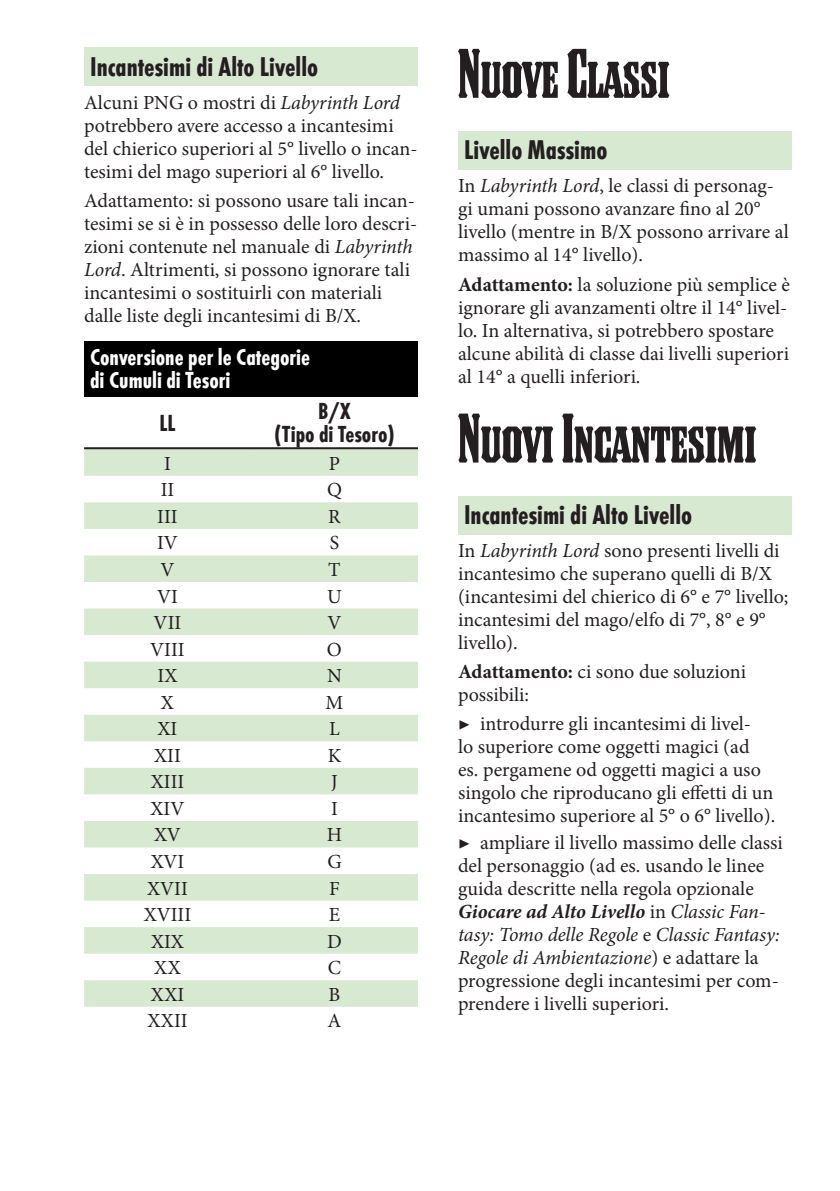
<style>
.page{position:relative;width:840px;height:1191px;background:#fff}
.page>*{position:absolute;margin:0;border:0;box-sizing:border-box;transform-origin:0 0}
.t1{font:68px "Council OT";color:#231f20}
.t2{font:700 28px "Futura Con";color:#231f20}
.t3{font:700 24px/23px "Futura Con";color:#fff}
.t4{font:700 24px/23px "Futura Con";color:#231f20;text-align:center}
.t5{font:20px/23px "Minion Pro";color:#231f20}
.s1{font-style:italic}
.s2{font-weight:700}
.s3{font-weight:700;font-style:italic}
</style>
<div class="page">
<div style="left:84px;top:48px;width:334px;height:38px;background:#d8e9d2"></div>
<div style="left:84px;top:341px;width:334px;height:55px;background:#000"></div>
<svg style="left:84px;top:449px;width:334px;height:557px;fill:#d8e9d2"></svg>
<hr style="left:84px;top:447px;width:167px;height:2px;background:#231f20">
<hr style="left:251px;top:447px;width:167px;height:2px;background:#231f20">
<div style="left:458px;top:131px;width:333px;height:38px;background:#d8e9d2"></div>
<div style="left:458px;top:496px;width:333px;height:38px;background:#d8e9d2"></div>
<h2 class="t2" style="left:90px;top:48px;width:229px">Incantesimi di Alto Livello</h2>
<p class="t5" style="left:84px;top:91px;width:335px">Alcuni PNG o mostri di <span class="s1">Labyrinth Lord </span>potrebbero avere accesso a incantesimi del chierico superiori al 5° livello o incan&shy;tesimi del mago superiori al 6° livello.</p>
<p class="t5" style="left:84px;top:189px;width:334px">Adattamento: si possono usare tali incan&shy;tesimi se si è in possesso delle loro descri&shy;zioni contenute nel manuale di <span class="s1">Labyrinth Lord</span>. Altrimenti, si possono ignorare tali incantesimi o sostituirli con materiali dalle liste degli incantesimi di B/X.</p>
<p class="t3" style="left:90px;top:345px;width:221px">Conversione per le Categorie di Cumuli di Tesori</p>
<p class="t4" style="left:159px;top:410px;width:17px">LL</p>
<p class="t4" style="left:274px;top:399px;width:122px">B/X<br>(Tipo di Tesoro)</p>
<p class="t5" style="left:164px;top:452px;width:8px">I</p>
<p class="t5" style="left:329px;top:452px;width:13px">P</p>
<p class="t5" style="left:161px;top:478px;width:15px">II</p>
<p class="t5" style="left:327px;top:478px;width:16px">Q</p>
<p class="t5" style="left:157px;top:505px;width:22px">III</p>
<p class="t5" style="left:328px;top:505px;width:14px">R</p>
<p class="t5" style="left:157px;top:531px;width:22px">IV</p>
<p class="t5" style="left:329px;top:531px;width:11px">S</p>
<p class="t5" style="left:160px;top:558px;width:16px">V</p>
<p class="t5" style="left:328px;top:558px;width:14px">T</p>
<p class="t5" style="left:157px;top:585px;width:22px">VI</p>
<p class="t5" style="left:327px;top:585px;width:16px">U</p>
<p class="t5" style="left:153px;top:611px;width:29px">VII</p>
<p class="t5" style="left:327px;top:611px;width:16px">V</p>
<p class="t5" style="left:150px;top:638px;width:36px">VIII</p>
<p class="t5" style="left:327px;top:638px;width:16px">O</p>
<p class="t5" style="left:157px;top:664px;width:21px">IX</p>
<p class="t5" style="left:327px;top:664px;width:16px">N</p>
<p class="t5" style="left:161px;top:691px;width:15px">X</p>
<p class="t5" style="left:325px;top:691px;width:19px">M</p>
<p class="t5" style="left:157px;top:717px;width:21px">XI</p>
<p class="t5" style="left:329px;top:717px;width:12px">L</p>
<p class="t5" style="left:154px;top:744px;width:28px">XII</p>
<p class="t5" style="left:327px;top:744px;width:15px">K</p>
<p class="t5" style="left:151px;top:770px;width:35px">XIII</p>
<p class="t5" style="left:331px;top:770px;width:8px">J</p>
<p class="t5" style="left:150px;top:797px;width:35px">XIV</p>
<p class="t5" style="left:331px;top:797px;width:8px">I</p>
<p class="t5" style="left:154px;top:823px;width:28px">XV</p>
<p class="t5" style="left:326px;top:823px;width:17px">H</p>
<p class="t5" style="left:151px;top:850px;width:35px">XVI</p>
<p class="t5" style="left:327px;top:850px;width:16px">G</p>
<p class="t5" style="left:147px;top:876px;width:42px">XVII</p>
<p class="t5" style="left:329px;top:876px;width:12px">F</p>
<p class="t5" style="left:144px;top:903px;width:49px">XVIII</p>
<p class="t5" style="left:328px;top:903px;width:13px">E</p>
<p class="t5" style="left:151px;top:930px;width:34px">XIX</p>
<p class="t5" style="left:327px;top:930px;width:16px">D</p>
<p class="t5" style="left:154px;top:956px;width:28px">XX</p>
<p class="t5" style="left:327px;top:956px;width:15px">C</p>
<p class="t5" style="left:151px;top:983px;width:35px">XXI</p>
<p class="t5" style="left:328px;top:983px;width:13px">B</p>
<p class="t5" style="left:147px;top:1009px;width:42px">XXII</p>
<p class="t5" style="left:327px;top:1009px;width:15px">A</p>
<h1 class="t1" style="left:458px;top:40px;width:213px">Nuove Classi</h1>
<h2 class="t2" style="left:464px;top:132px;width:145px">Livello Massimo</h2>
<p class="t5" style="left:458px;top:175px;width:332px">In <span class="s1">Labyrinth Lord</span>, le classi di personag&shy;gi umani possono avanzare fino al 20° livello (mentre in B/X possono arrivare al massimo al 14° livello).</p>
<p class="t5" style="left:458px;top:273px;width:333px"><span class="s2">Adattamento:</span> la soluzione più semplice è ignorare gli avanzamenti oltre il 14° livel&shy;lo. In alternativa, si potrebbero spostare alcune abilità di classe dai livelli superiori al 14° a quelli inferiori.</p>
<h1 class="t1" style="left:458px;top:405px;width:300px">Nuovi Incantesimi</h1>
<h2 class="t2" style="left:464px;top:496px;width:229px">Incantesimi di Alto Livello</h2>
<p class="t5" style="left:458px;top:539px;width:332px">In <span class="s1">Labyrinth Lord</span> sono presenti livelli di incantesimo che superano quelli di B/X (incantesimi del chierico di 6° e 7° livello; incantesimi del mago/elfo di 7°, 8° e 9° livello).</p>
<p class="t5" style="left:458px;top:660px;width:289px"><span class="s2">Adattamento:</span> ci sono due soluzioni possibili:</p>
<p class="t5" style="left:458px;top:712px;width:318px">▶ introdurre gli incantesimi di livel-<br>lo superiore come oggetti magici (ad<br>es. pergamene od oggetti magici a uso singolo che riproducano gli effetti di un incantesimo superiore al 5° o 6° livello).</p>
<p class="t5" style="left:458px;top:831px;width:326px">▶ ampliare il livello massimo delle classi del personaggio (ad es. usando le linee guida descritte nella regola opzionale <span class="s3">Giocare ad Alto Livello</span> in <span class="s1">Classic Fan&shy;tasy: Tomo delle Regole</span> e <span class="s1">Classic Fantasy:<br>Regole di Ambientazione</span>) e adattare la progressione degli incantesimi per com&shy;prendere i livelli superiori.</p>
</div>
